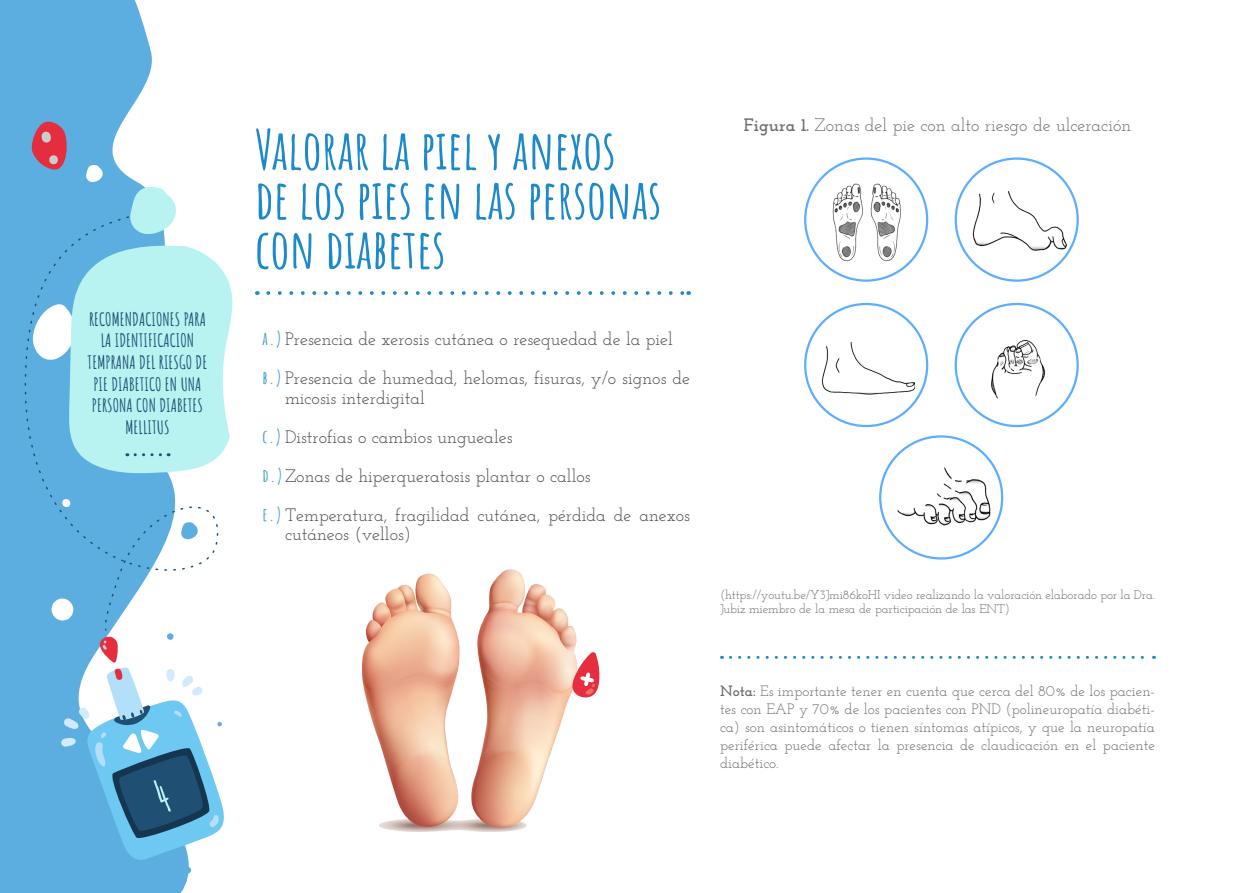
<style>
.page{position:relative;width:1260px;height:893px;background:#fff}
.page>*{position:absolute;margin:0;border:0;box-sizing:border-box;transform-origin:0 0}
.TITULOS_NUEVOS{font:700 54px/49.5px "Amatic SC";color:#1b89ca}
.t1{font:18px/19.5px "Josefin Slab";color:#4b4c4d}
._10__Destacados__2{font:700 18px/21.6px "Amatic SC";color:#1f5074;text-align:center}
.TITULO_GRAFICOS{font:18px "Josefin Slab";color:#6c6d70}
._8__Pie_de_Foto{font:15px/18px "Josefin Slab";color:#6c6d70;text-align:justify}
.Pie_de_foto_sin_file{font:12.75px/14.2px "Josefin Slab";letter-spacing:-.01em;color:#6c6d70}
.s1{font-family:"Amatic SC";font-weight:700;color:#3d9bd2}
.s2{font-weight:700}
</style>
<div class="page">
<svg style="left:0;top:0;width:189px;height:892px;fill:#5caee1"></svg>
<svg style="left:86px;top:165px;width:17px;height:17px"></svg>
<svg style="left:7px;top:211px;width:212px;height:412px"></svg>
<svg style="left:32px;top:119px;width:37px;height:54px;background:#b36582"></svg>
<svg style="left:130px;top:186px;width:48px;height:49px"></svg>
<svg style="left:268px;top:291px;width:414px;height:4px"></svg>
<svg style="left:730px;top:656px;width:425px;height:2px"></svg>
<svg style="left:32px;top:244px;width:201px;height:230px;background:#abe6ef"></svg>
<img style="left:362px;top:569px;width:215px;height:263px">
<svg style="left:572px;top:651px;width:28px;height:47px"></svg>
<img style="left:977px;top:340px;width:79px;height:73px">
<img style="left:887px;top:457px;width:105px;height:90px">
<img style="left:810px;top:331px;width:105px;height:75px">
<img style="left:817px;top:174px;width:93px;height:90px">
<div style="left:804px;top:157px;width:124px;height:125px;border:2px solid #5cadff;border-radius:50%"></div>
<div style="left:804px;top:303px;width:124px;height:124px;border:2px solid #5cadff;border-radius:50%"></div>
<div style="left:955px;top:303px;width:124px;height:124px;border:2px solid #5cadff;border-radius:50%"></div>
<img style="left:963px;top:169px;width:106px;height:89px">
<div style="left:955px;top:157px;width:124px;height:125px;border:2px solid #5cadff;border-radius:50%"></div>
<div style="left:879px;top:435px;width:124px;height:124px;border:2px solid #5cadff;border-radius:50%"></div>
<svg style="left:57px;top:627px;width:167px;height:246px"></svg>
<p class="_10__Destacados__2" style="left:88px;top:307px;width:121px">RECOMENDACIONES PARA<br>LA IDENTIFICACION<br>TEMPRANA DEL RIESGO DE<br>PIE DIABETICO EN UNA<br>PERSONA CON DIABETES<br>MELLITUS</p>
<p class="TITULOS_NUEVOS" style="left:255px;top:121px;width:408px">Valorar la piel y anexos de los pies en las personas con diabetes</p>
<p class="t1" style="left:262px;top:329px;width:412px"><span class="s1">a.)</span> Presencia de xerosis cutánea o resequedad de la piel</p>
<p class="t1" style="left:285px;top:368px;width:407px;text-indent:-22px"><span class="s1">b.)</span> Presencia de humedad, helomas, fisuras, y/o signos de micosis interdigital</p>
<p class="t1" style="left:262px;top:427px;width:251px"><span class="s1">c.)</span> Distrofias o cambios ungueales</p>
<p class="t1" style="left:262px;top:466px;width:330px"><span class="s1">d.)</span>Zonas de hiperqueratosis plantar o callos</p>
<p class="t1" style="left:285px;top:505px;width:407px;text-indent:-22px"><span class="s1">e.)</span> Temperatura, fragilidad cutánea, pérdida de anexos cutáneos (vellos)</p>
<p class="TITULO_GRAFICOS" style="left:744px;top:114px;width:389px"><span class="s2">Figura 1.</span> Zonas del pie con alto riesgo de ulceración</p>
<p class="Pie_de_foto_sin_file" style="left:720px;top:587px;width:436px">(https://youtu.be/Y3Jmi86koHI video realizando la valoración elaborado por la Dra.<br>Jubiz miembro de la mesa de participación de las ENT)</p>
<p class="_8__Pie_de_Foto" style="left:720px;top:682px;width:437px"><span class="s2">Nota:</span> Es importante tener en cuenta que cerca del 80% de los pacien&shy;tes con EAP y 70% de los pacientes con PND (polineuropatía diabéti&shy;ca) son asintomáticos o tienen síntomas atípicos, y que la neuropatía periférica puede afectar la presencia de claudicación en el paciente diabético.</p>
</div>
